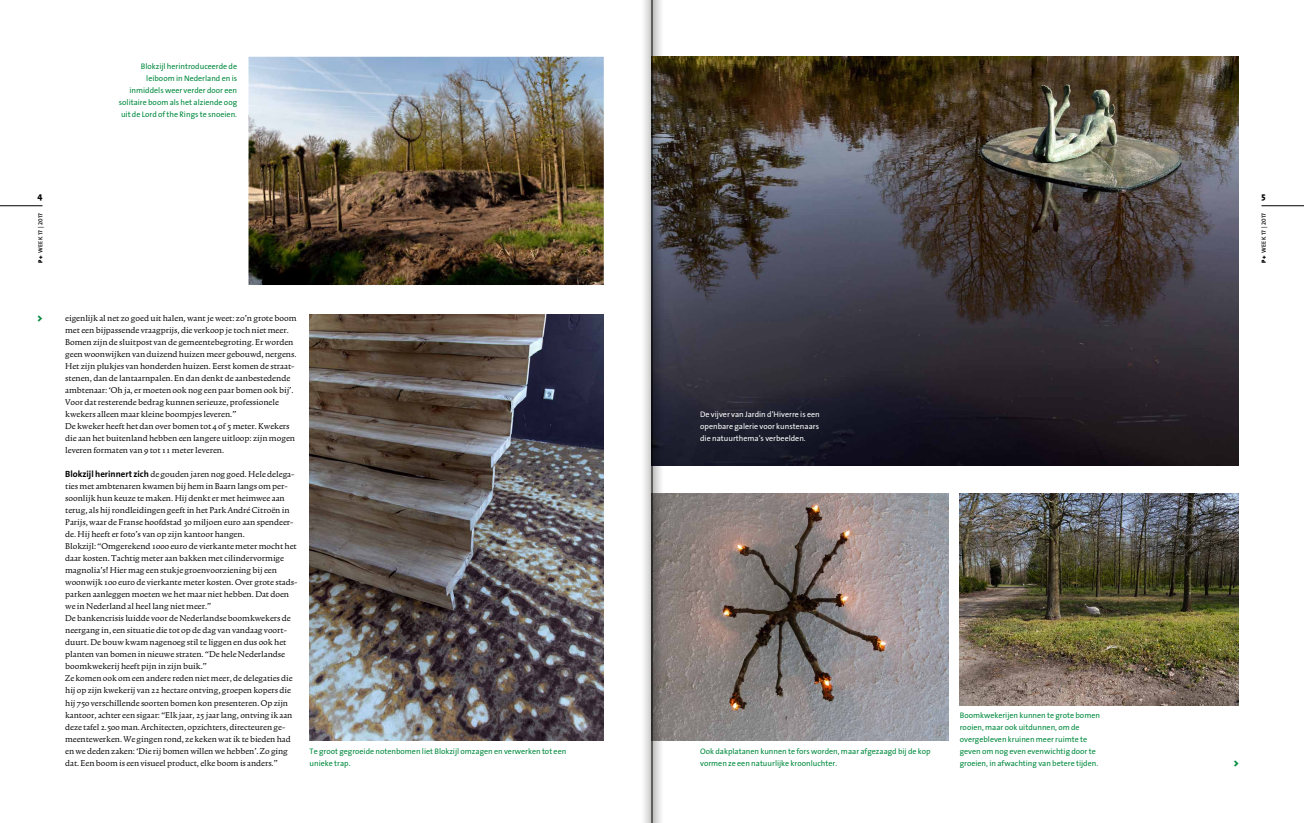
<style>
.page{position:relative;width:1304px;height:823px;background:#fff}
.page>*{position:absolute;margin:0;border:0;box-sizing:border-box;transform-origin:0 0}
.t1{font:10px/12px "Trinite No 1 Rom Wid";color:#000}
.t2{font:900 10px "The Sans";color:#008a3e}
.t3{font:800 9px "The Sans";color:#000}
.t4{font:8px/12px "The Sans";color:#008a3e}
.t5{font:8px/12px "The Sans";color:#fff;text-align:justify}
.t6{font:6px "The Sans Semi Bold Caps";letter-spacing:.05em;color:#000}
.s1{font-family:"The Sans";font-weight:900}
.s2{font-family:"The Sans";font-weight:600}
.s3{font-family:"The Sans";font-weight:700;font-size:9px}
</style>
<div class="page">
<hr style="left:0;top:205px;width:43px;height:1px;background:#000">
<hr style="left:1261px;top:205px;width:43px;height:1px;background:#000">
<img style="left:960px;top:493px;width:279px;height:212px">
<img style="left:663px;top:57px;width:576px;height:408px">
<img style="left:310px;top:314px;width:294px;height:426px">
<img style="left:663px;top:493px;width:285px;height:247px">
<img style="left:249px;top:57px;width:355px;height:228px">
<svg style="left:644px;top:0;width:4px;height:822px;fill:#e8e8e8"></svg>
<svg style="left:659px;top:0;width:4px;height:822px;background:#757375"></svg>
<div style="left:648px;top:0;width:11px;height:822px;background:#000;opacity:.75"></div>
<hr style="left:652px;top:0;width:1px;height:822px;background:#000">
<p class="t4" style="left:119px;top:60px;width:120px;text-align:right">Blokzijl herintroduceerde de leiboom in Nederland en is inmiddels weer verder door een solitaire boom als het alziende oog uit de Lord of the Rings te snoeien.</p>
<p class="t3" style="left:37px;top:189px;width:7px">4</p>
<p class="t3" style="left:1261px;top:189px;width:6px">5</p>
<p class="t6" style="left:35px;top:262px;width:51px;rotate:-90deg"><span class="s1">P+</span> <span class="s2">WEEK</span> 17 <span class="s2">|</span> 2017</p>
<p class="t6" style="left:1259px;top:262px;width:51px;rotate:-90deg"><span class="s1">P+</span> <span class="s2">WEEK</span> 17 <span class="s2">|</span> 2017</p>
<p class="t2" style="left:37px;top:309px;width:7px">&gt;</p>
<p class="t1" style="left:65px;top:312px;width:233px">eigenlijk al net zo goed uit halen, want je weet: zo’n grote boom met een bijpassende vraagprijs, die verkoop je toch niet meer.<br>Bomen zijn de sluitpost van de gemeentebegroting. Er worden geen woonwijken van duizend huizen meer gebouwd, nergens.<br>Het zijn plukjes van honderden huizen. Eerst komen de straat&shy;stenen, dan de lantaarnpalen. En dan denkt de aanbestedende ambtenaar: ‘Oh ja, er moeten ook nog een paar bomen ook bij’.<br>Voor dat resterende bedrag kunnen serieuze, professionele kwekers alleen maar kleine boompjes leveren.”<br>De kweker heeft het dan over bomen tot 4 of 5 meter. Kwekers die aan het buitenland hebben een langere uitloop: zijn mogen leveren formaten van 9 tot 11 meter leveren.</p>
<p class="t1" style="left:65px;top:468px;width:234px"><span class="s3">Blokzijl herinnert zich</span> de gouden jaren nog goed. Hele delega&shy;ties met ambtenaren kwamen bij hem in Baarn langs om per&shy;soonlijk hun keuze te maken. Hij denkt er met heimwee aan terug, als hij rondleidingen geeft in het Park André Citroën in Parijs, waar de Franse hoofdstad 30 miljoen euro aan spendeer&shy;de. Hij heeft er foto’s van op zijn kantoor hangen.<br>Blokzijl: “Omgerekend 1000 euro de vierkante meter mocht het daar kosten. Tachtig meter aan bakken met cilindervormige magnolia’s! Hier mag een stukje groenvoorziening bij een woonwijk 100 euro de vierkante meter kosten. Over grote stads&shy;parken aanleggen moeten we het maar niet hebben. Dat doen we in Nederland al heel lang niet meer.”<br>De bankencrisis luidde voor de Nederlandse boomkwekers de neergang in, een situatie die tot op de dag van vandaag voort&shy;duurt. De bouw kwam nagenoeg stil te liggen en dus ook het planten van bomen in nieuwe straten. “De hele Nederlandse boomkwekerij heeft pijn in zijn buik.”<br>Ze komen ook om een andere reden niet meer, de delegaties die hij op zijn kwekerij van 22 hectare ontving, groepen kopers die hij 750 verschillende soorten bomen kon presenteren. Op zijn kantoor, achter een sigaar: “Elk jaar, 25 jaar lang, ontving ik aan deze tafel 2.500 man. Architecten, opzichters, directeuren ge&shy;meentewerken. We gingen rond, ze keken wat ik te bieden had en we deden zaken: ‘Die rij bomen willen we hebben’. Zo ging dat. Een boom is een visueel product, elke boom is anders.”</p>
<p class="t4" style="left:310px;top:744px;width:258px">Te groot gegroeide notenbomen liet Blokzijl omzagen en verwerken tot een unieke trap.</p>
<p class="t5" style="left:700px;top:408px;width:121px">De vijver van Jardin d’Hiverre is een openbare galerie voor kunstenaars die natuurthema’s verbeelden.</p>
<p class="t4" style="left:700px;top:744px;width:232px">Ook dakplatanen kunnen te fors worden, maar afgezaagd bij de kop vormen ze een natuurlijke kroonluchter.</p>
<p class="t4" style="left:960px;top:708px;width:142px">Boomkwekerijen kunnen te grote bomen rooien, maar ook uitdunnen, om de overgebleven kruinen meer ruimte te geven om nog even evenwichtig door te groeien, in afwachting van betere tijden.</p>
<p class="t2" style="left:1234px;top:753px;width:7px">&gt;</p>
</div>
